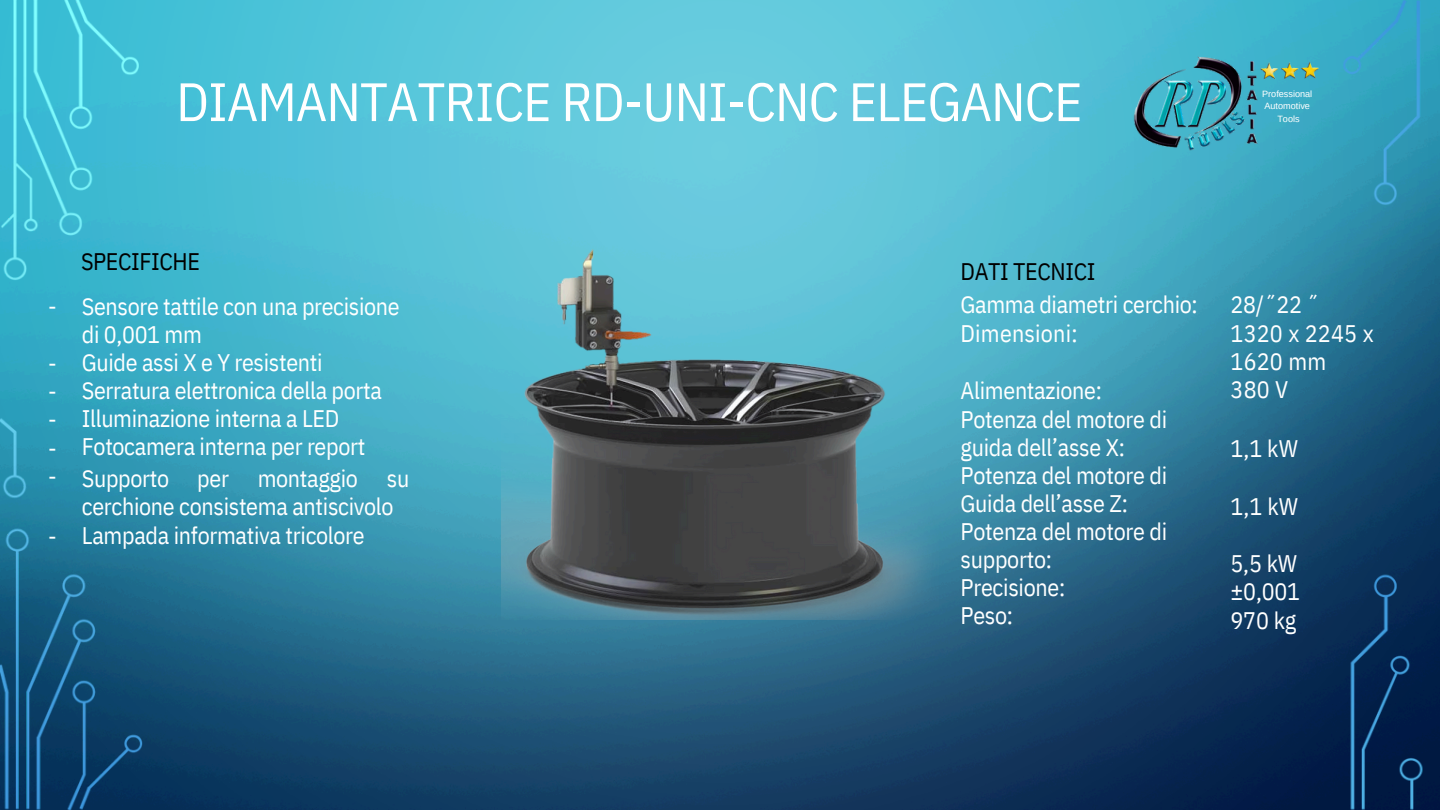
<style>
.page{position:relative;width:1440px;height:810px;background:#fff}
.page>*{position:absolute;margin:0;border:0;box-sizing:border-box;transform-origin:0 0}
.t1{font:54px "IBM Plex Sans Cond";letter-spacing:-.015em;color:#fff}
.t2{font:24px/28.2px "IBM Plex Sans Cond";letter-spacing:-.015em;color:#fff}
.t3{font:24px/28.2px "IBM Plex Sans Cond";letter-spacing:.01em;color:#fff}
.t4{font:24px "IBM Plex Sans Cond";letter-spacing:-.015em;color:#000}
.t5{font:9.15px "Arimo";color:#fff}
</style>
<div class="page">
<img style="left:0;top:0;width:1440px;height:810px">
<img style="left:0;top:411px;width:42px;height:94px">
<img style="left:0;top:0;width:153px;height:296px">
<img style="left:0;top:521px;width:157px;height:289px">
<img style="left:1335px;top:0;width:93px;height:220px">
<img style="left:1342px;top:567px;width:87px;height:243px">
<img style="left:502px;top:249px;width:436px;height:371px">
<img style="left:1127px;top:43px;width:207px;height:118px">
<h3 class="t1" style="left:176px;top:66px;width:908px">DIAMANTATRICE RD-UNI-CNC ELEGANCE</h3>
<h3 class="t5" style="left:1262px;top:89px;width:52px">Professional</h3>
<p class="t5" style="left:1264px;top:101px;width:47px">Automotive</p>
<p class="t5" style="left:1277px;top:114px;width:24px">Tools</p>
<p class="t2" style="left:48px;top:291px;width:10px">-</p>
<h1 class="t2" style="left:48px;top:349px;width:10px;text-align:justify">- - - - -</h1>
<h2 class="t2" style="left:48px;top:522px;width:10px">-</h2>
<p class="t4" style="left:81px;top:246px;width:121px">SPECIFICHE</p>
<h2 class="t2" style="left:82px;top:291px;width:319px">Sensore tattile con una precisione di 0,001 mm<br>Guide assi X e Y resistenti<br>Serratura elettronica della porta<br>Illuminazione interna a LED<br>Fotocamera interna per report</h2>
<h3 class="t2" style="left:82px;top:464px;width:313px">Supporto<br>cerchione consistema antiscivolo<br>Lampada informativa tricolore</h3>
<p class="t2" style="left:197px;top:464px;width:33px">per</p>
<h3 class="t2" style="left:258px;top:464px;width:102px">montaggio</h3>
<h3 class="t2" style="left:387px;top:464px;width:24px">su</h3>
<h3 class="t4" style="left:961px;top:256px;width:136px">DATI TECNICI</h3>
<p class="t2" style="left:961px;top:290px;width:239px">Gamma diametri cerchio:</p>
<p class="t2" style="left:1231px;top:290px;width:90px">28/˝22 ˝</p>
<h3 class="t3" style="left:961px;top:319px;width:118px">Dimensioni:</h3>
<p class="t3" style="left:1231px;top:319px;width:145px">1320 x 2245 x<br>1620 mm</p>
<h3 class="t2" style="left:961px;top:376px;width:143px">Alimentazione:</h3>
<p class="t2" style="left:1231px;top:375px;width:59px">380 V</p>
<h3 class="t2" style="left:961px;top:405px;width:208px">Potenza del motore di guida dell’asse X:<br>Potenza del motore di<br>Guida dell’asse Z:<br>Potenza del motore di supporto:<br>Precisione:<br>Peso:</h3>
<h3 class="t2" style="left:1231px;top:434px;width:69px">1,1 kW</h3>
<h3 class="t2" style="left:1231px;top:492px;width:69px">1,1 kW</h3>
<h3 class="t2" style="left:1231px;top:549px;width:71px">5,5 kW ±0,001<br>970 kg</h3>
</div>
